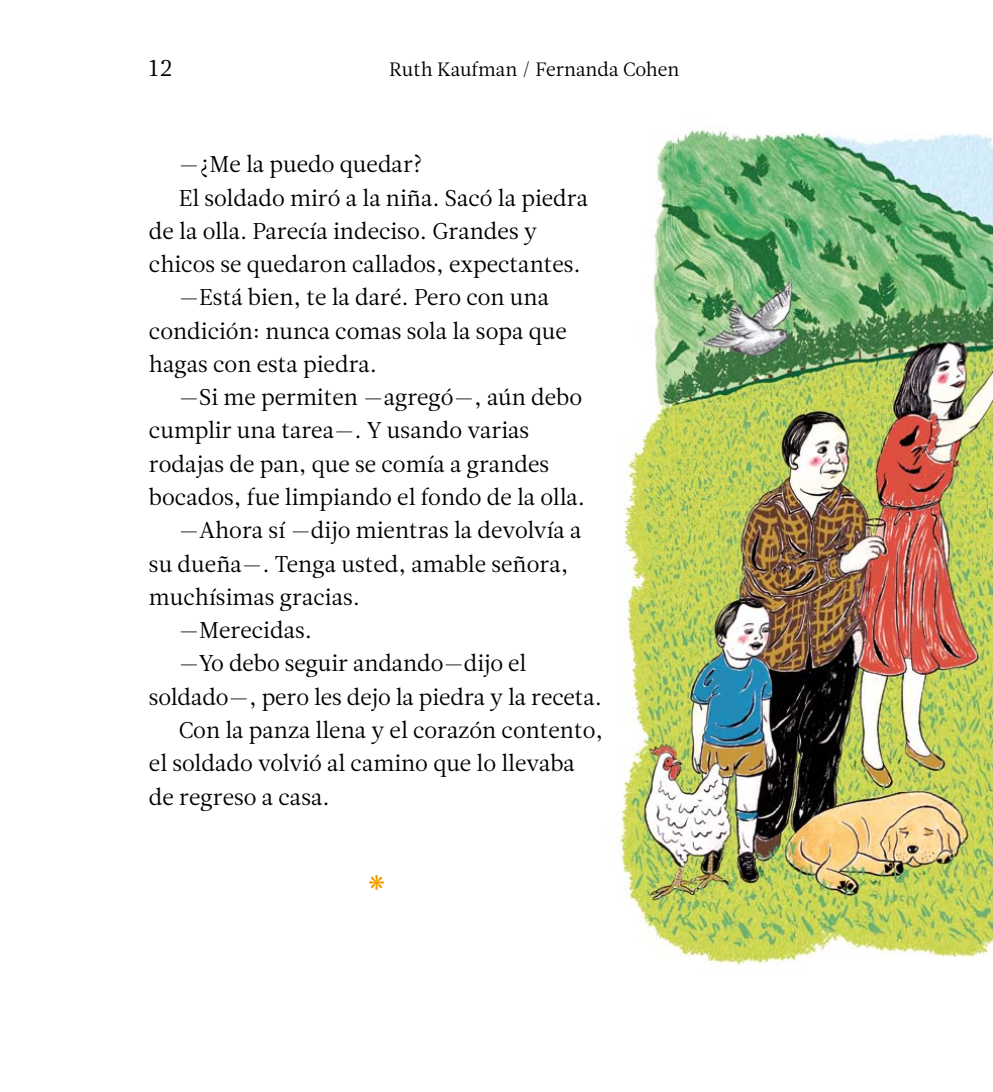
<style>
.page{position:relative;width:993px;height:1092px;background:#fff}
.page>*{position:absolute;margin:0;border:0;box-sizing:border-box;transform-origin:0 0}
.t1{font:52.5px "Leitura News Roman 1";color:#f49e00}
.t2{font:24.5px "Leitura News Roman 1";color:#000}
.t3{font:22.75px "Leitura News Roman 1";color:#000}
.t4{font:19.25px "Leitura News Roman 1";color:#000}
</style>
<div class="page">
<img style="left:619px;top:129px;width:373px;height:842px">
<p class="t2" style="left:149px;top:54px;width:25px">12</p>
<p class="t4" style="left:389px;top:58px;width:292px">Ruth Kaufman / Fernanda Cohen</p>
<p class="t3" style="left:179px;top:151px;width:246px">—¿Me la puedo quedar?</p>
<p class="t3" style="left:179px;top:184px;width:411px">El soldado miró a la niña. Sacó la piedra</p>
<p class="t3" style="left:149px;top:218px;width:389px">de la olla. Parecía indeciso. Grandes y</p>
<p class="t3" style="left:149px;top:251px;width:433px">chicos se quedaron callados, expectantes.</p>
<p class="t3" style="left:179px;top:284px;width:372px">—Está bien, te la daré. Pero con una</p>
<p class="t3" style="left:149px;top:317px;width:419px">condición: nunca comas sola la sopa que</p>
<p class="t3" style="left:149px;top:351px;width:230px">hagas con esta piedra.</p>
<p class="t3" style="left:179px;top:384px;width:405px">—Si me permiten —agregó—, aún debo</p>
<p class="t3" style="left:149px;top:417px;width:382px">cumplir una tarea—. Y usando varias</p>
<p class="t3" style="left:149px;top:450px;width:402px">rodajas de pan, que se comía a grandes</p>
<p class="t3" style="left:149px;top:484px;width:437px">bocados, fue limpiando el fondo de la olla.</p>
<p class="t3" style="left:179px;top:517px;width:404px">—Ahora sí —dijo mientras la devolvía a</p>
<p class="t3" style="left:149px;top:550px;width:421px">su dueña—. Tenga usted, amable señora,</p>
<p class="t3" style="left:149px;top:583px;width:213px">muchísimas gracias.</p>
<p class="t3" style="left:179px;top:617px;width:135px">—Merecidas.</p>
<p class="t3" style="left:179px;top:650px;width:349px">—Yo debo seguir andando—dijo el</p>
<p class="t3" style="left:149px;top:683px;width:454px">soldado—, pero les dejo la piedra y la receta.</p>
<p class="t3" style="left:179px;top:716px;width:426px">Con la panza llena y el corazón contento,</p>
<p class="t3" style="left:149px;top:750px;width:427px">el soldado volvió al camino que lo llevaba</p>
<p class="t3" style="left:149px;top:783px;width:182px">de regreso a casa.</p>
<h1 class="t1" style="left:365px;top:862px;width:25px">*</h1>
</div>
